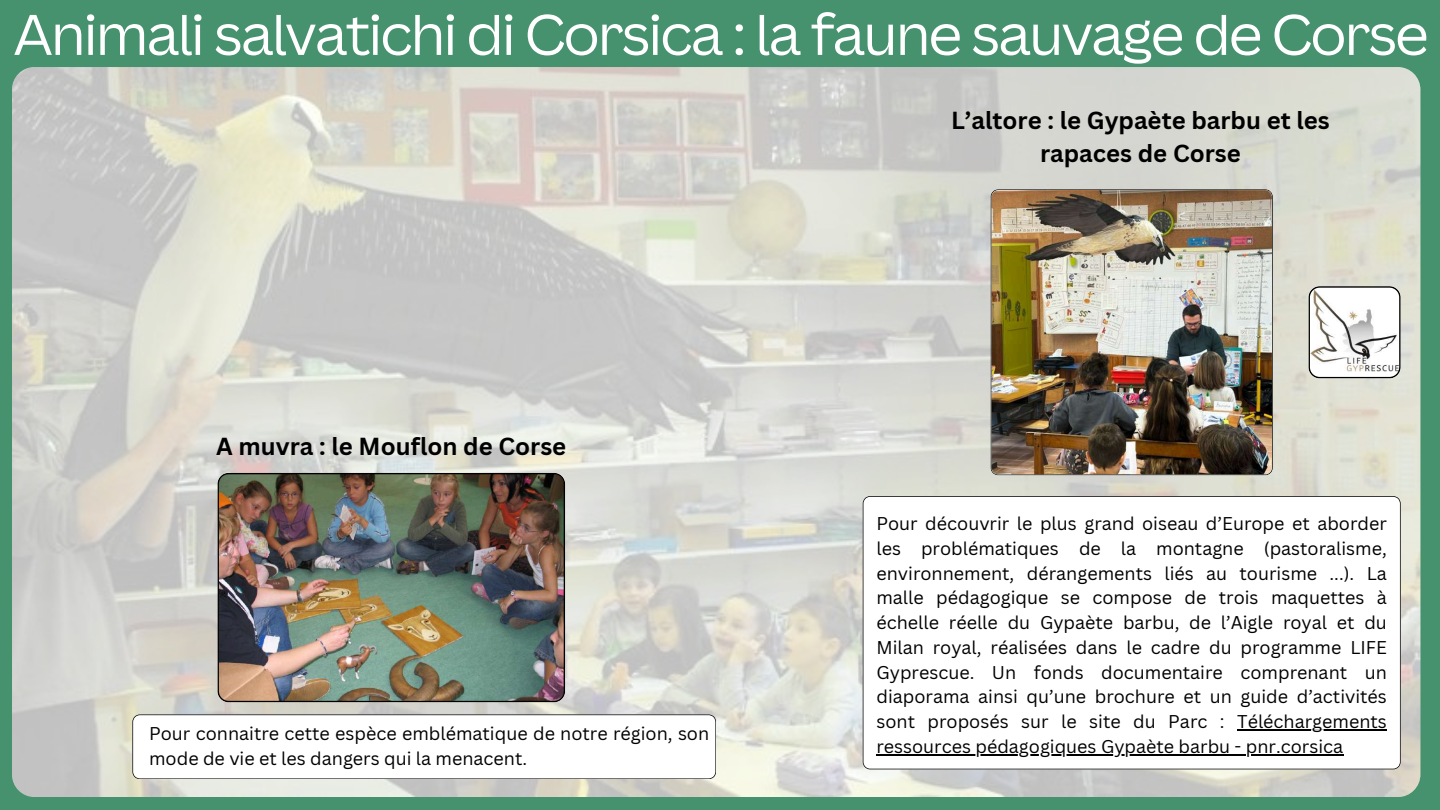
<style>
.page{position:relative;width:1440px;height:810px;background:#46916e}
.page>*{position:absolute;margin:0;border:0;box-sizing:border-box;transform-origin:0 0}
.t1{font:56px "Canva Sans Display";letter-spacing:-.025em;color:#fff}
.t2{font:700 24px/33px "Canva Sans";color:#000;text-align:center}
.t3{font:18px/24.8px "Canva Sans";color:#000}
</style>
<div class="page">
<img style="left:12px;top:67px;width:1408px;height:730px;border-radius:22px">
<img style="left:991px;top:189px;width:282px;height:286px">
<img style="left:217px;top:473px;width:348px;height:229px">
<svg style="left:1308px;top:286px;width:93px;height:92px;background:#dcdcda"></svg>
<div style="left:132px;top:714px;width:584px;height:65px;background:#fff"></div>
<div style="left:863px;top:496px;width:537px;height:273px;background:#fff"></div>
<hr style="left:1237px;top:730px;width:150px;height:1px;background:#000">
<hr style="left:876px;top:754px;width:467px;height:2px;background:#000">
<h1 class="t1" style="left:14px;top:-5px;width:1416px">Animali salvatichi di Corsica : la faune sauvage de Corse</h1>
<h2 class="t2" style="left:216px;top:429px;width:352px">A muvra : le Mouflon de Corse</h2>
<p class="t3" style="left:149px;top:721px;width:562px">Pour connaitre cette espèce emblématique de notre région, son mode de vie et les dangers qui la menacent.</p>
<h2 class="t2" style="left:951px;top:104px;width:380px">L’altore : le Gypaète barbu et les rapaces de Corse</h2>
<p class="t3" style="left:876px;top:511px;width:512px;text-align:justify">Pour découvrir le plus grand oiseau d’Europe et aborder les problématiques de la montagne (pastoralisme, environnement, dérangements liés au tourisme ...). La malle pédagogique se compose de trois maquettes à échelle réelle du Gypaète barbu, de l’Aigle royal et du Milan royal, réalisées dans le cadre du programme LIFE Gyprescue. Un fonds documentaire comprenant un diaporama ainsi qu’une brochure et un guide d’activités sont proposés sur le site du Parc : Téléchargements ressources pédagogiques Gypaète barbu - pnr.corsica</p>
</div>
